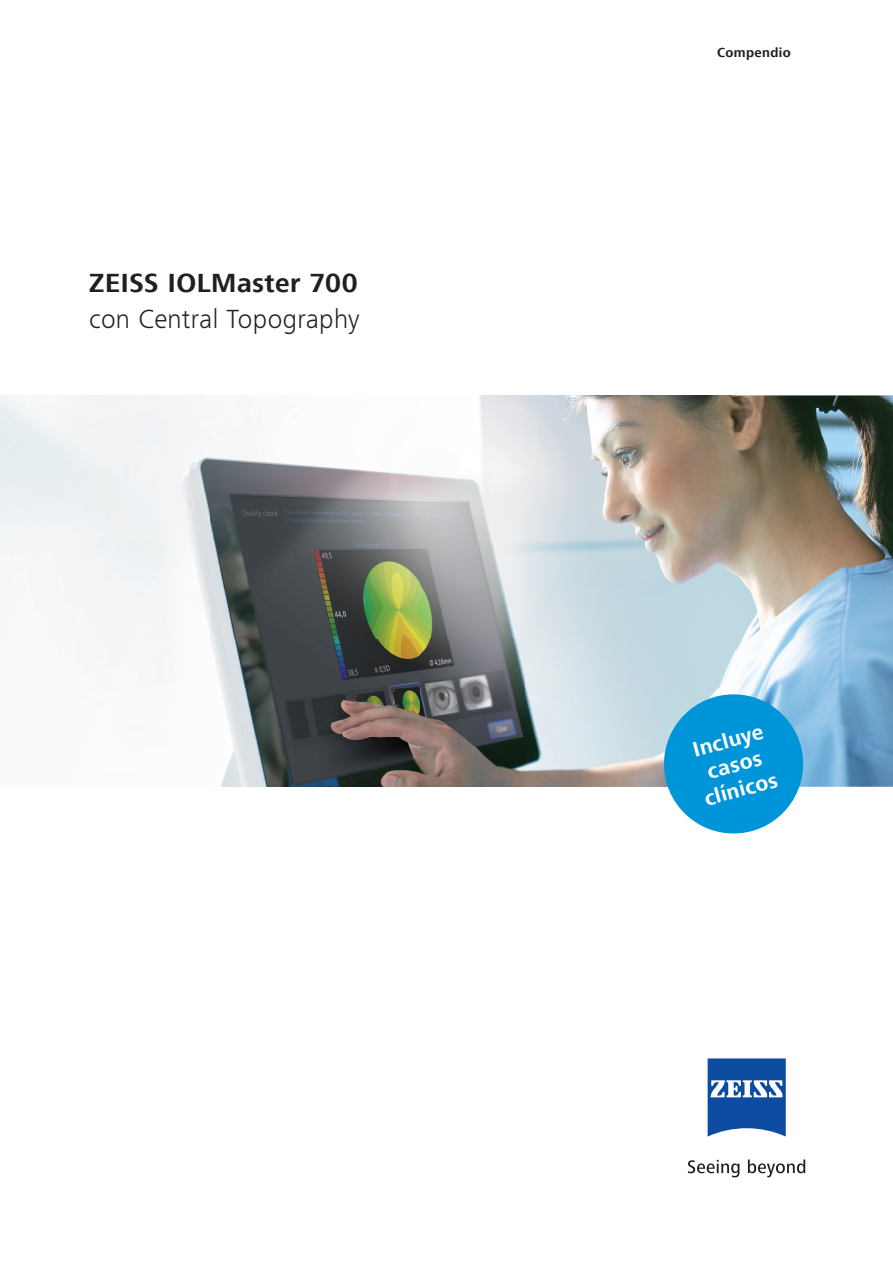
<style>
.page{position:relative;width:893px;height:1263px;background:#fff}
.page>*{position:absolute;margin:0;border:0;box-sizing:border-box;transform-origin:0 0}
.t1{font:300 27px "ZEISS Frutiger Next W1 G";letter-spacing:.01em;color:#231f20}
.t2{font:700 27px "ZEISS Frutiger Next W1 G";letter-spacing:.015em;color:#231f20}
.t3{font:700 21.6px/25px "ZEISS Frutiger Next W1 G";color:#fff;text-align:center}
.t4{font:700 13.5px "ZEISS Frutiger Next W1 G";letter-spacing:.03em;color:#231f20}
</style>
<div class="page">
<svg style="left:708px;top:1058px;width:78px;height:78px"></svg>
<svg style="left:688px;top:1160px;width:51px;height:17px"></svg>
<svg style="left:748px;top:1159px;width:57px;height:18px"></svg>
<img style="left:736px;top:395px;width:157px;height:392px">
<img style="left:0;top:395px;width:736px;height:392px">
<div style="left:664px;top:694px;width:139px;height:139px;background:#0095d9;border-radius:50%"></div>
<p class="t2" style="left:89px;top:267px;width:270px">ZEISS IOLMaster 700</p>
<p class="t1" style="left:89px;top:300px;width:272px">con Central Topography</p>
<p class="t4" style="left:717px;top:44px;width:75px">Compendio</p>
<p class="t3" style="left:689px;top:739px;width:77px;rotate:-15deg">Incluye casos clínicos</p>
</div>
